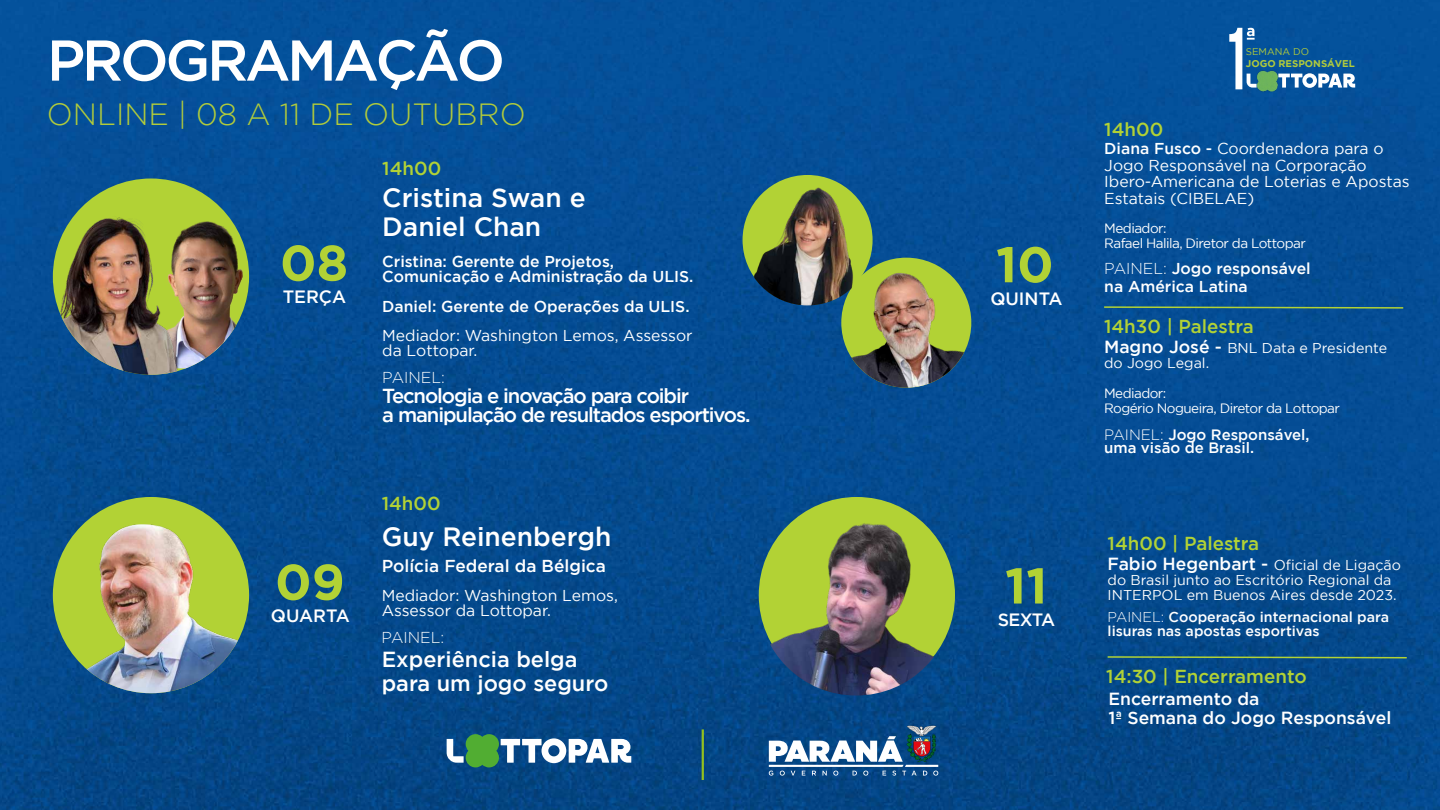
<style>
.page{position:relative;width:1440px;height:810px;background:#fff}
.page>*{position:absolute;margin:0;border:0;box-sizing:border-box;transform-origin:0 0}
.t1{font:500 57.38px "Gotham";letter-spacing:-.06em;color:#fff}
.t2{font:700 50.1px "Gotham";color:#b2d235}
.t3{font:300 30.6px "Gotham";color:#b1cb3b}
.t4{font:500 26.4px/28.8px "Gotham";color:#fff}
.t5{font:500 21.75px/24px "Gotham";color:#fff}
.t6{font:500 20.25px/19.5px "Gotham";letter-spacing:-.055em;color:#fff}
.t7{font:500 18.75px "Gotham";color:#b2d235}
.t8{font:500 17.77px "Gotham";color:#fff}
.t9{font:500 17.55px/19.1px "Gotham";color:#fff}
.t10{font:500 17.25px "Gotham";color:#fff}
.t11{font:15.75px/16.5px "Gotham";color:#fff}
.t12{font:500 15.75px/14.9px "Gotham";color:#fff}
.t13{font:300 15.75px "Gotham";color:#fff}
.t14{font:500 15px/13.5px "Gotham";color:#fff}
.t15{font:14.25px/15px "Gotham";color:#fff}
.t16{font:500 14.25px/13.5px "Gotham";color:#fff}
.t17{font:13.5px/14.9px "Gotham";letter-spacing:-.04em;color:#fff}
.t18{font:700 9.75px "Gotham";color:#b1cb3b}
.t19{font:9.75px "Gotham";color:#b1cb3b}
.s1{font-weight:500}
.s2{font-weight:300}
.s3{font-weight:500;font-size:17.55px}
</style>
<div class="page">
<img style="left:0;top:0;width:1440px;height:810px">
<img style="left:53px;top:185px;width:196px;height:190px">
<img style="left:53px;top:497px;width:196px;height:196px;border-radius:98px">
<div style="left:841px;top:258px;width:130px;height:130px;background:#b2d235;border-radius:50%"></div>
<svg style="left:447px;top:734px;width:184px;height:33px"></svg>
<svg style="left:769px;top:726px;width:169px;height:50px"></svg>
<hr style="left:702px;top:729px;width:2px;height:51px;background:#93c01f">
<img style="left:1257px;top:69px;width:22px;height:23px">
<svg style="left:1278px;top:73px;width:77px;height:15px"></svg>
<svg style="left:1229px;top:28px;width:28px;height:61px"></svg>
<img style="left:742px;top:175px;width:131px;height:130px;border-radius:65px">
<img style="left:758px;top:500px;width:196px;height:196px;border-radius:98px">
<img style="left:841px;top:268px;width:130px;height:120px">
<svg style="left:1103px;top:306px;width:302px;height:3px"></svg>
<svg style="left:1106px;top:655px;width:302px;height:4px"></svg>
<h1 class="t1" style="left:47px;top:28px;width:460px">PROGRAMAÇÃO</h1>
<h3 class="t3" style="left:47px;top:97px;width:480px">ONLINE | 08 A 11 DE OUTUBRO</h3>
<p class="t7" style="left:382px;top:157px;width:60px">14h00</p>
<h2 class="t2" style="left:280px;top:234px;width:70px">08</h2>
<p class="t8" style="left:283px;top:287px;width:65px">TERÇA</p>
<h2 class="t2" style="left:275px;top:553px;width:71px">09</h2>
<p class="t8" style="left:271px;top:606px;width:80px">QUARTA</p>
<h3 class="t4" style="left:382px;top:182px;width:205px">Cristina Swan e<br>Daniel Chan</h3>
<p class="t12" style="left:382px;top:254px;width:313px">Cristina: Gerente de Projetos,<br>Comunicação e Administração da ULIS.</p>
<p class="t12" style="left:382px;top:298px;width:309px">Daniel: Gerente de Operações da ULIS.</p>
<p class="t11" style="left:382px;top:328px;width:312px;line-height:14.9px">Mediador: Washington Lemos, Assessor da Lottopar.</p>
<p class="t13" style="left:382px;top:369px;width:64px">PAINEL:</p>
<p class="t6" style="left:382px;top:385px;width:370px">Tecnologia e inovação para coibir<br>a manipulação de resultados esportivos.</p>
<p class="t7" style="left:382px;top:493px;width:60px">14h00</p>
<h3 class="t4" style="left:382px;top:522px;width:231px">Guy Reinenbergh</h3>
<p class="t10" style="left:382px;top:556px;width:226px">Polícia Federal da Bélgica</p>
<p class="t11" style="left:382px;top:588px;width:238px;line-height:14.9px">Mediador: Washington Lemos,<br>Assessor da Lottopar.</p>
<p class="t13" style="left:382px;top:629px;width:64px">PAINEL:</p>
<h3 class="t5" style="left:382px;top:647px;width:228px">Experiência belga para um jogo seguro</h3>
<h2 class="t2" style="left:996px;top:236px;width:59px">10</h2>
<p class="t8" style="left:990px;top:288px;width:74px">QUINTA</p>
<h2 class="t2" style="left:1005px;top:557px;width:44px">11</h2>
<p class="t8" style="left:998px;top:610px;width:59px">SEXTA</p>
<p class="t19" style="left:1246px;top:46px;width:65px">SEMANA DO</p>
<p class="t18" style="left:1246px;top:58px;width:111px">JOGO RESPONSÁVEL</p>
<p class="t7" style="left:1104px;top:119px;width:60px">14h00</p>
<p class="t11" style="left:1104px;top:140px;width:307px"><span class="s1">Diana Fusco -</span> Coordenadora para o<br>Jogo Responsável na Corporação<br>Ibero-Americana de Loterias e Apostas<br>Estatais (CIBELAE)</p>
<p class="t17" style="left:1104px;top:221px;width:203px">Mediador:<br>Rafael Halila, Diretor da Lottopar</p>
<p class="t12" style="left:1104px;top:260px;width:208px"><span class="s2">PAINEL:</span> Jogo responsável</p>
<p class="t12" style="left:1104px;top:279px;width:145px">na América Latina</p>
<p class="t7" style="left:1104px;top:316px;width:151px">14h30 | Palestra</p>
<p class="t15" style="left:1104px;top:340px;width:285px"><span class="s3">Magno José -</span> BNL Data e Presidente do Jogo Legal.</p>
<p class="t17" style="left:1104px;top:386px;width:237px">Mediador:<br>Rogério Nogueira, Diretor da Lottopar</p>
<p class="t14" style="left:1104px;top:427px;width:207px"><span class="s2">PAINEL:</span> Jogo Responsável, uma visão de Brasil.</p>
<p class="t7" style="left:1108px;top:532px;width:153px">14h00 | Palestra</p>
<p class="t15" style="left:1108px;top:557px;width:295px"><span class="s3">Fabio Hegenbart -</span> Oficial de Ligação do Brasil junto ao Escritório Regional da<br>INTERPOL em Buenos Aires desde 2023.</p>
<p class="t16" style="left:1108px;top:610px;width:283px"><span class="s2">PAINEL:</span> Cooperação internacional para lisuras nas apostas esportivas</p>
<p class="t7" style="left:1106px;top:666px;width:202px">14:30 | Encerramento</p>
<p class="t9" style="left:1108px;top:689px;width:285px">Encerramento da<br>1ª Semana do Jogo Responsável</p>
</div>
